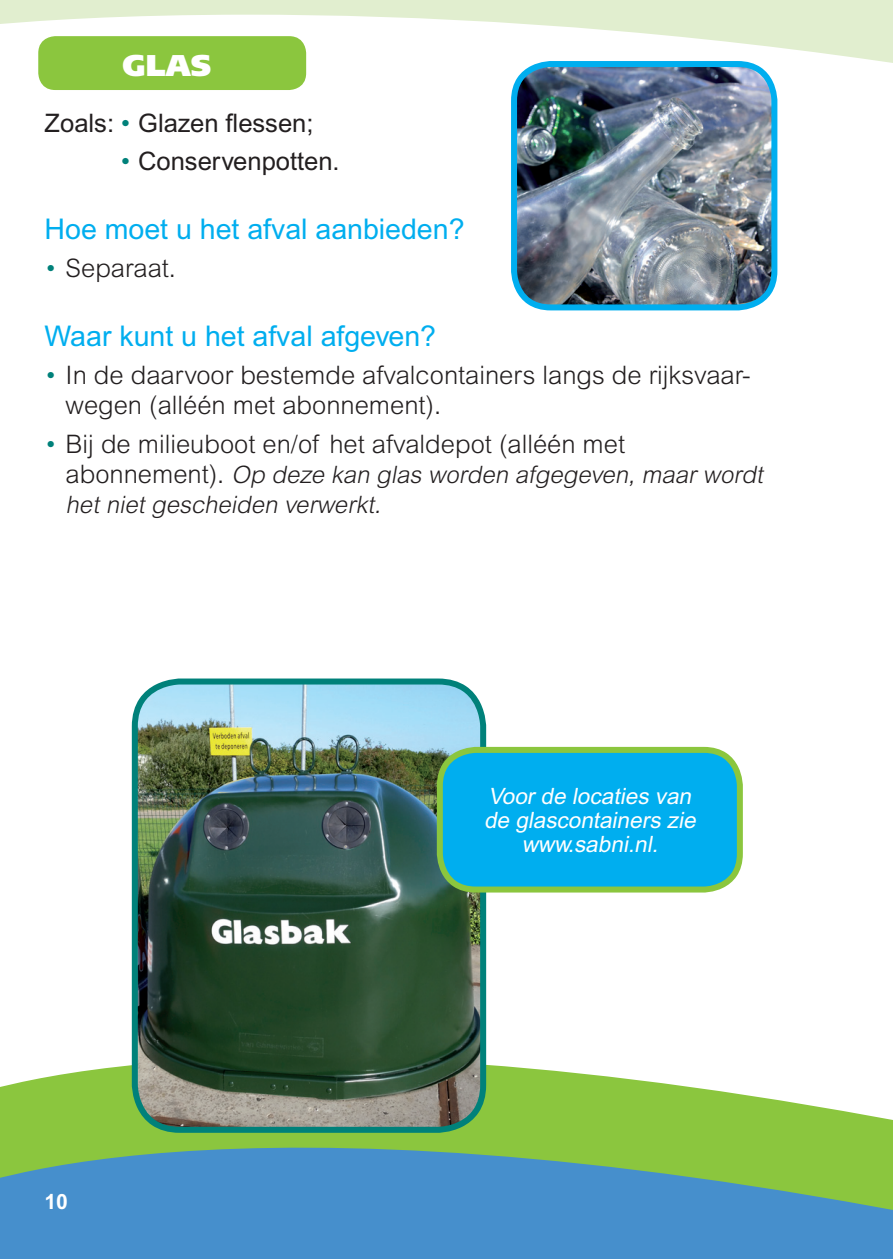
<style>
.page{position:relative;width:893px;height:1259px;background:#fff}
.page>*{position:absolute;margin:0;border:0;box-sizing:border-box;transform-origin:0 0}
.t1{font:900 30px "Frutiger";color:#fff}
.t2{font:28.5px "Arial SFMT";color:#00aeef}
.t3{font:300 25.5px/30px "Arial";color:#231f20}
.t4{font:25.5px "Arial SFMT";color:#231f20}
.t5{font:italic 300 24px/30px "Arial";color:#231f20}
.t6{font:italic 22.5px/24px "Arial SFMT";color:#fff;text-align:center}
.t7{font:700 21px "Arial SFMT";color:#fff}
.s1{color:#00817a}
.s2{font-style:normal;font-size:25.5px}
</style>
<div class="page">
<svg style="left:0;top:0;width:893px;height:67px"></svg>
<div style="left:38px;top:36px;width:268px;height:54px;background:#8bc63e;border-radius:17px"></div>
<svg style="left:37px;top:1024px;width:591px;height:55px"></svg>
<svg style="left:0;top:1079px;width:893px;height:180px;background:#66a798"></svg>
<img style="left:132px;top:678px;width:354px;height:454px">
<svg style="left:437px;top:747px;width:306px;height:145px;background:#13b0da"></svg>
<img style="left:511px;top:61px;width:266px;height:249px">
<p class="t1" style="left:122px;top:47px;width:90px">GLAS</p>
<p class="t4" style="left:45px;top:108px;width:270px">Zoals: <span class="s1">•</span> Glazen flessen;</p>
<p class="t4" style="left:121px;top:146px;width:220px"><span class="s1">•</span> Conservenpotten.</p>
<p class="t2" style="left:45px;top:212px;width:413px">Hoe moet u het afval aanbieden?</p>
<p class="t3" style="left:45px;top:253px;width:133px"><span class="s1">•</span> Separaat.</p>
<p class="t2" style="left:45px;top:319px;width:385px">Waar kunt u het afval afgeven?</p>
<p class="t3" style="left:66px;top:360px;width:687px;text-indent:-21px"><span class="s1">•</span> In de daarvoor bestemde afvalcontainers langs de rijksvaar&shy;wegen (alléén met abonnement).</p>
<p class="t3" style="left:45px;top:428px;width:582px"><span class="s1">•</span> Bij de milieuboot en/of het afvaldepot (alléén met</p>
<p class="t5" style="left:66px;top:459px;width:704px"><span class="s2">a b o n n e m e n t) .</span> Op deze kan glas worden afgegeven, maar wordt het niet gescheiden verwerkt.</p>
<p class="t7" style="left:45px;top:1189px;width:25px">10</p>
<p class="t6" style="left:484px;top:784px;width:218px">Voor de locaties van de glascontainers zie www.sabni.nl.</p>
</div>
